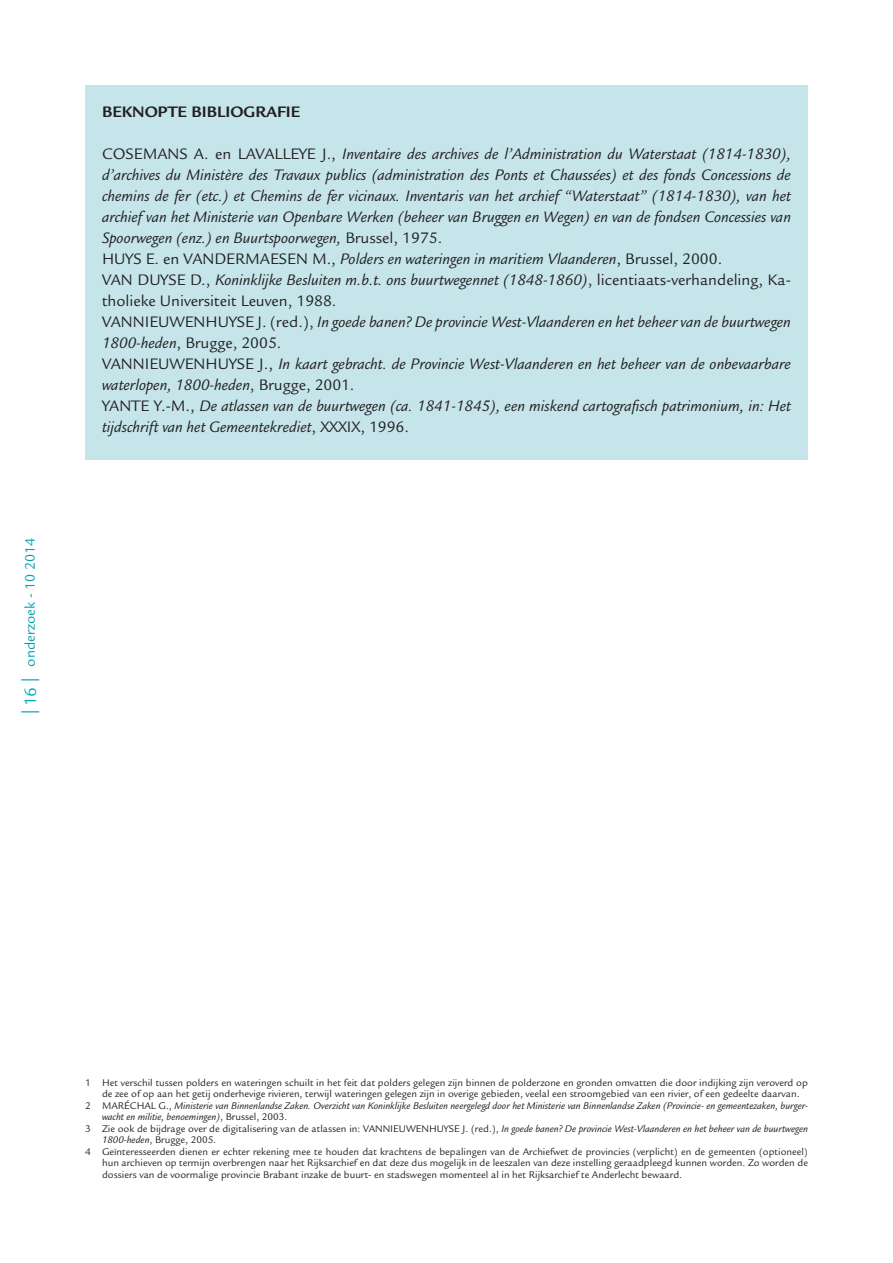
<style>
.page{position:relative;width:893px;height:1263px;background:#fff}
.page>*{position:absolute;margin:0;border:0;box-sizing:border-box;transform-origin:0 0}
.t1{font:italic 16.5px/21px "Legacy Sans Std";color:#231f20}
.t2{font:700 16.5px "Legacy Sans Std";color:#231f20}
.t3{font:15px "Legacy Sans Std";color:#00a1b0}
.t4{font:10.5px "Legacy Sans Std";color:#231f20}
.t5{font:italic 10.5px "Legacy Sans Std";color:#231f20}
.s1{font-family:"Myriad Pro";font-size:18px;color:#00adbc}
.s2{font-size:18px;color:#00adbc}
.s3{font-style:normal}
.s4{font-style:italic}
</style>
<div class="page">
<div style="left:85px;top:85px;width:723px;height:374px;background:#c5e5ea"></div>
<p class="t3" style="left:22px;top:714px;width:178px;rotate:-90deg"><span class="s1">|</span> <span class="s2">16</span> <span class="s1">|</span> onderzoek - 10 2014</p>
<p class="t2" style="left:102px;top:102px;width:200px">BEKNOPTE BIBLIOGRAFIE</p>
<p class="t1" style="left:102px;top:144px;width:690px"><span class="s3">COSEMANS A. en LAVALLEYE J.,</span> Inventaire des archives de l’Administration du Waterstaat (1814-1830), d’archives du Ministère des Travaux publics (administration des Ponts et Chaussées) et des fonds Concessions de chemins de fer (etc.) et Chemins de fer vicinaux. Inventaris van het archief “Waterstaat” (1814-1830), van het archief van het Ministerie van Openbare Werken (beheer van Bruggen en Wegen) en van de fondsen Concessies van Spoorwegen (enz.) en Buurtspoorwegen, <span class="s3">Brussel, 1975.<br>HUYS E. en VANDERMAESEN M.,</span> Polders en wateringen in maritiem Vlaanderen<span class="s3">, Brussel, 2000.<br>VAN DUYSE D.,</span> Koninklijke Besluiten m.b.t. ons buurtwegennet (1848-1860)<span class="s3">, licentiaats-verhandeling, Ka&shy;tholieke Universiteit Leuven, 1988.<br>VANNIEUWENHUYSE J. (red.),</span> In goede banen? De provincie West-Vlaanderen en het beheer van de buurtwegen 1800-heden<span class="s3">, Brugge, 2005.<br>VANNIEUWENHUYSE J.,</span> In kaart gebracht. de Provincie West-Vlaanderen en het beheer van de onbevaarbare waterlopen, 1800-heden<span class="s3">, Brugge, 2001.<br>YANTE Y.-M.,</span> De atlassen van de buurtwegen (ca. 1841-1845), een miskend cartografisch patrimonium, in: Het tijdschrift van het Gemeentekrediet<span class="s3">, XXXIX, 1996.</span></p>
<p class="t4" style="left:85px;top:1076px;width:724px">1 Het verschil tussen polders en wateringen schuilt in het feit dat polders gelegen zijn binnen de polderzone en gronden omvatten die door indijking zijn veroverd op</p>
<p class="t4" style="left:102px;top:1088px;width:699px">de zee of op aan het getij onderhevige rivieren, terwijl wateringen gelegen zijn in overige gebieden, veelal een stroomgebied van een rivier, of een gedeelte daarvan.</p>
<p class="t5" style="left:85px;top:1100px;width:724px"><span class="s3">2 MARÉCHAL G.,</span> Ministerie van Binnenlandse Zaken. Overzicht van Koninklijke Besluiten neergelegd door het Ministerie van Binnenlandse Zaken (Provincie- en gemeentezaken, burger-</p>
<p class="t5" style="left:102px;top:1111px;width:187px">wacht en militie, benoemingen)<span class="s3">, Brussel, 2003.</span></p>
<p class="t4" style="left:85px;top:1122px;width:724px">3 Zie ook de bijdrage over de digitalisering van de atlassen in: VANNIEUWENHUYSE J. (red.), <span class="s4">In goede banen? De provincie West-Vlaanderen en het beheer van de buurtwegen</span></p>
<p class="t4" style="left:102px;top:1134px;width:116px"><span class="s4">1800-heden</span>, Brugge, 2005.</p>
<p class="t4" style="left:85px;top:1145px;width:724px">4 Geïnteresseerden dienen er echter rekening mee te houden dat krachtens de bepalingen van de Archiefwet de provincies (verplicht) en de gemeenten (optioneel)</p>
<p class="t4" style="left:102px;top:1157px;width:707px">hun archieven op termijn overbrengen naar het Rijksarchief en dat deze dus mogelijk in de leeszalen van deze instelling geraadpleegd kunnen worden. Zo worden de</p>
<p class="t4" style="left:102px;top:1169px;width:581px">dossiers van de voormalige provincie Brabant inzake de buurt- en stadswegen momenteel al in het Rijksarchief te Anderlecht bewaard.</p>
</div>
